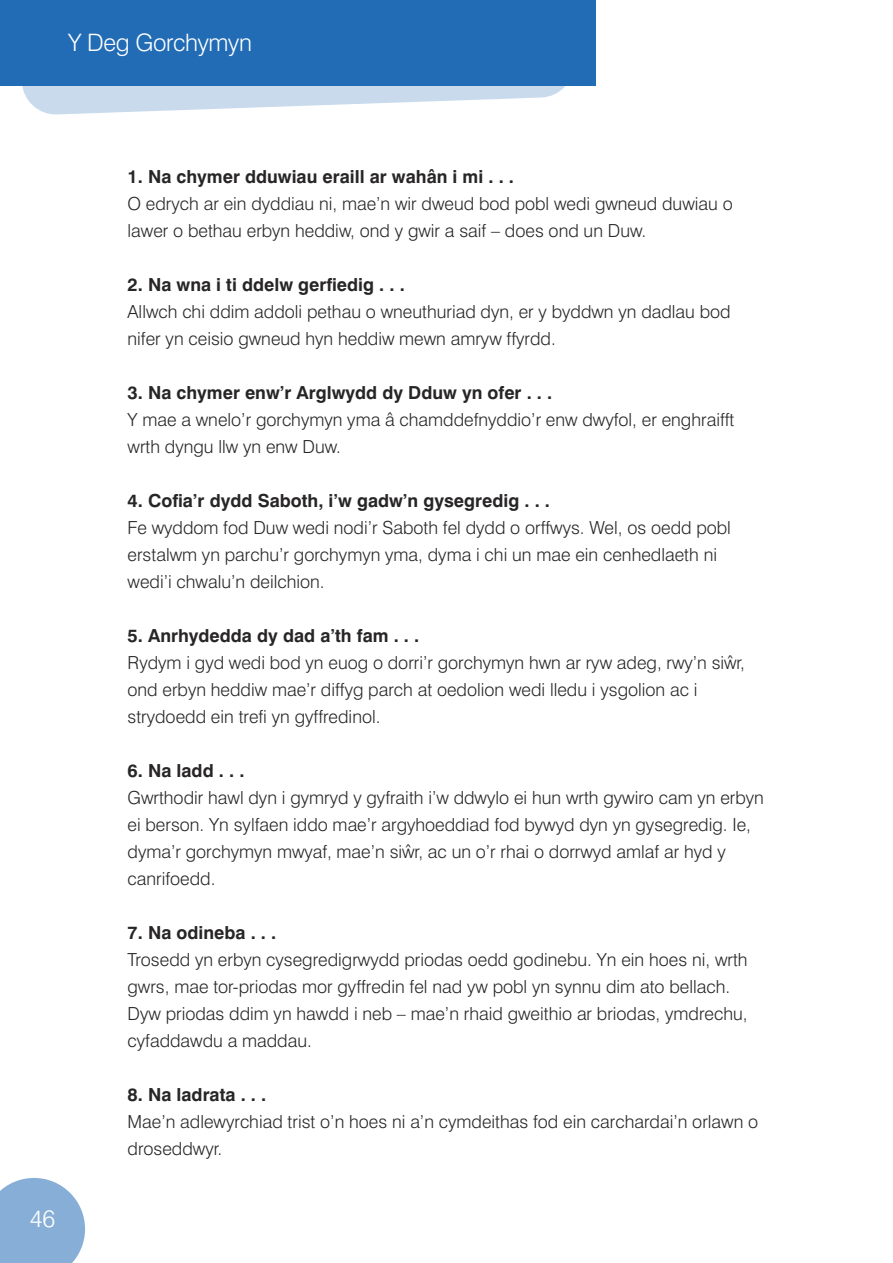
<style>
.page{position:relative;width:893px;height:1263px;background:#fff}
.page>*{position:absolute;margin:0;border:0;box-sizing:border-box;transform-origin:0 0}
.t1{font:300 24px "Swiss 721 BT";letter-spacing:-.015em;color:#fff}
.t2{font:300 18px/27px "Swiss 721 BT";color:#272526}
.t3{font:700 18px "Swiss 721 BT";color:#272526}
</style>
<div class="page">
<svg style="left:0;top:1178px;width:85px;height:85px;background:#95b8db"></svg>
<div style="left:0;top:1242px;width:32px;height:21px;background:#86aed6"></div>
<svg style="left:20px;top:85px;width:555px;height:30px;fill:#c8daec"></svg>
<div style="left:0;top:0;width:595px;height:85px;background:#226cb5"></div>
<p class="t1" style="left:68px;top:34px;width:185px">Y Deg Gorchymyn</p>
<p class="t1" style="left:30px;top:1209px;width:27px">46</p>
<p class="t3" style="left:128px;top:170px;width:388px">1. Na chymer dduwiau eraill ar wahân i mi . . .</p>
<p class="t2" style="left:128px;top:192px;width:607px">O edrych ar ein dyddiau ni, mae’n wir dweud bod pobl wedi gwneud duwiau o lawer o bethau erbyn heddiw, ond y gwir a saif – does ond un Duw.</p>
<p class="t3" style="left:128px;top:278px;width:279px">2. Na wna i ti ddelw gerfiedig . . .</p>
<p class="t2" style="left:128px;top:300px;width:605px">Allwch chi ddim addoli pethau o wneuthuriad dyn, er y byddwn yn dadlau bod nifer yn ceisio gwneud hyn heddiw mewn amryw ffyrdd.</p>
<p class="t3" style="left:128px;top:386px;width:426px">3. Na chymer enw’r Arglwydd dy Dduw yn ofer . . .</p>
<p class="t2" style="left:128px;top:408px;width:608px">Y mae a wnelo’r gorchymyn yma â chamddefnyddio’r enw dwyfol, er enghraifft wrth dyngu llw yn enw Duw.</p>
<p class="t3" style="left:128px;top:494px;width:424px">4. Cofia’r dydd Saboth, i’w gadw’n gysegredig . . .</p>
<p class="t2" style="left:128px;top:516px;width:605px">Fe wyddom fod Duw wedi nodi’r Saboth fel dydd o orffwys. Wel, os oedd pobl erstalwm yn parchu’r gorchymyn yma, dyma i chi un mae ein cenhedlaeth ni wedi’i chwalu’n deilchion.</p>
<p class="t3" style="left:128px;top:629px;width:293px">5. Anrhydedda dy dad a’th fam . . .</p>
<p class="t2" style="left:128px;top:651px;width:619px">Rydym i gyd wedi bod yn euog o dorri’r gorchymyn hwn ar ryw adeg, rwy’n siwr,</p>
<p class="t2" style="left:726px;top:651px;width:10px">ˆ</p>
<p class="t2" style="left:128px;top:678px;width:571px">ond erbyn heddiw mae’r diffyg parch at oedolion wedi lledu i ysgolion ac i strydoedd ein trefi yn gyffredinol.</p>
<p class="t3" style="left:128px;top:764px;width:118px">6. Na ladd . . .</p>
<p class="t2" style="left:128px;top:786px;width:638px">Gwrthodir hawl dyn i gymryd y gyfraith i’w ddwylo ei hun wrth gywiro cam yn erbyn ei berson. Yn sylfaen iddo mae’r argyhoeddiad fod bywyd dyn yn gysegredig. Ie, dyma’r gorchymyn mwyaf, mae’n siwr, ac un o’r rhai o dorrwyd amlaf ar hyd y</p>
<p class="t2" style="left:404px;top:840px;width:10px">ˆ</p>
<p class="t2" style="left:128px;top:867px;width:89px">canrifoedd.</p>
<p class="t3" style="left:128px;top:926px;width:150px">7. Na odineba . . .</p>
<p class="t2" style="left:128px;top:948px;width:622px">Trosedd yn erbyn cysegredigrwydd priodas oedd godinebu. Yn ein hoes ni, wrth gwrs, mae tor-priodas mor gyffredin fel nad yw pobl yn synnu dim ato bellach.<br>Dyw priodas ddim yn hawdd i neb – mae’n rhaid gweithio ar briodas, ymdrechu, cyfaddawdu a maddau.</p>
<p class="t3" style="left:128px;top:1088px;width:140px">8. Na ladrata . . .</p>
<p class="t2" style="left:128px;top:1110px;width:632px">Mae’n adlewyrchiad trist o’n hoes ni a’n cymdeithas fod ein carchardai’n orlawn o droseddwyr.</p>
</div>
